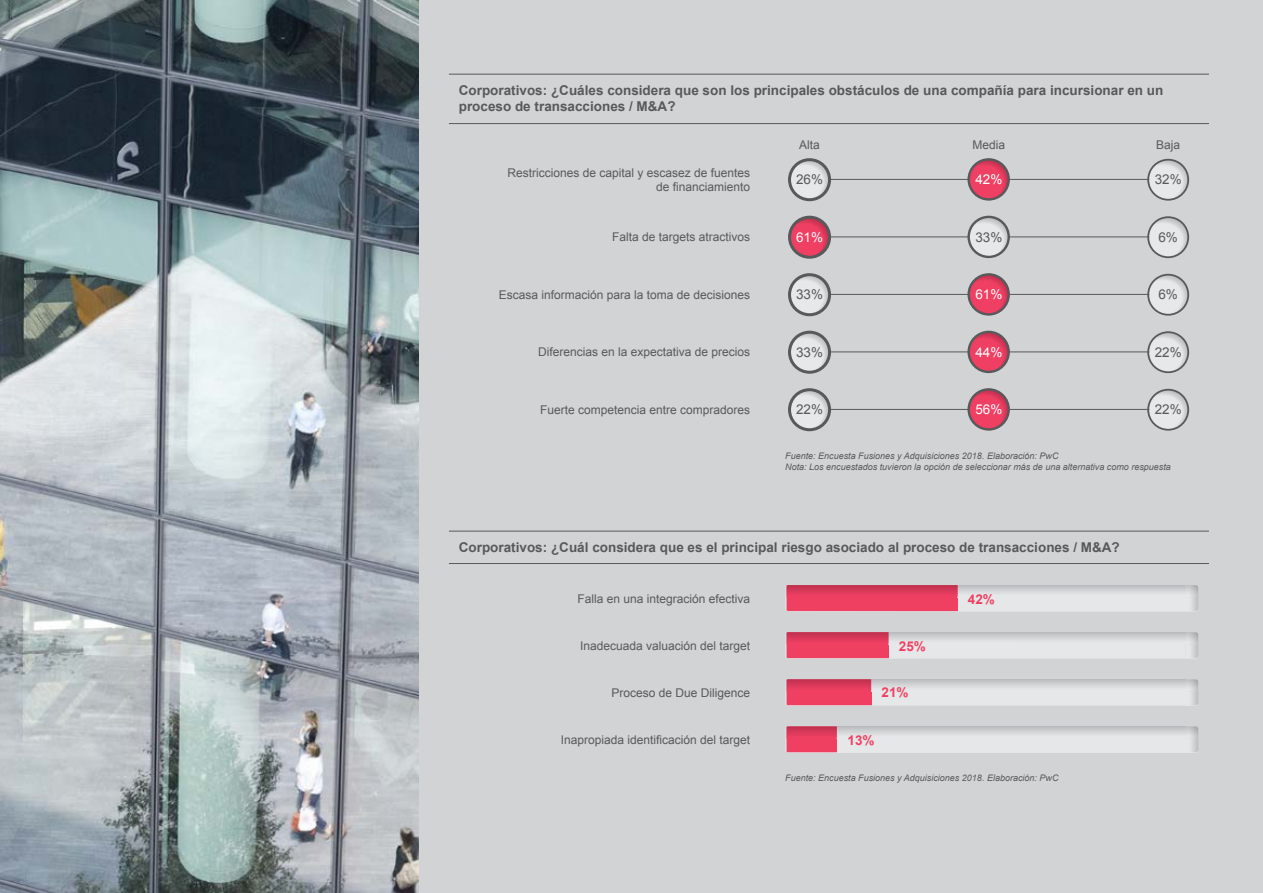
<style>
.page{position:relative;width:1263px;height:893px;background:#fff}
.page>*{position:absolute;margin:0;border:0;box-sizing:border-box;transform-origin:0 0}
.t1{font:700 13.5px/16.2px "Arial";color:#58595b}
.t2{font:13.5px "Arial";color:#58595b}
.t3{font:13.5px "Arial";color:#fff}
.t4{font:700 13.5px "Arial";color:#ef4062}
.t5{font:12px/14.4px "Arial";color:#58595b;text-align:right}
.t6{font:italic 9px/10.8px "Arial";color:#58595b}
</style>
<div class="page">
<div style="left:419px;top:0;width:844px;height:893px;background:#d1d3d4"></div>
<hr style="left:449px;top:123px;width:760px;height:1px;background:#58595b">
<hr style="left:449px;top:563px;width:760px;height:1px;background:#58595b">
<hr style="left:449px;top:74px;width:760px;height:1px;background:#58595b">
<hr style="left:449px;top:531px;width:760px;height:1px;background:#58595b">
<img style="left:0;top:0;width:419px;height:893px">
<hr style="left:804px;top:179px;width:370px;height:1px;background:#58595b">
<img style="left:970px;top:161px;width:39px;height:37px">
<div style="left:967px;top:158px;width:43px;height:43px;border:2px solid #58595b;border-radius:50%"></div>
<img style="left:793px;top:161px;width:36px;height:35px">
<svg style="left:788px;top:166px;width:36px;height:36px"></svg>
<img style="left:1152px;top:160px;width:36px;height:36px">
<svg style="left:1149px;top:166px;width:33px;height:32px"></svg>
<div style="left:788px;top:158px;width:43px;height:43px;border:3px solid #58595b;border-radius:50%"></div>
<div style="left:1147px;top:159px;width:42px;height:42px;border:2px solid #58595b;border-radius:50%"></div>
<hr style="left:804px;top:294px;width:370px;height:1px;background:#58595b">
<img style="left:970px;top:276px;width:39px;height:37px">
<div style="left:967px;top:273px;width:43px;height:43px;border:2px solid #58595b;border-radius:50%"></div>
<img style="left:793px;top:276px;width:36px;height:35px">
<svg style="left:788px;top:281px;width:36px;height:36px"></svg>
<img style="left:1152px;top:275px;width:36px;height:36px">
<svg style="left:1149px;top:281px;width:33px;height:32px"></svg>
<div style="left:788px;top:273px;width:43px;height:43px;border:3px solid #58595b;border-radius:50%"></div>
<div style="left:1147px;top:274px;width:42px;height:42px;border:2px solid #58595b;border-radius:50%"></div>
<hr style="left:804px;top:237px;width:370px;height:1px;background:#58595b">
<svg style="left:788px;top:215px;width:43px;height:44px"></svg>
<img style="left:791px;top:217px;width:38px;height:38px">
<img style="left:973px;top:217px;width:36px;height:36px">
<svg style="left:970px;top:223px;width:33px;height:36px"></svg>
<img style="left:1153px;top:218px;width:35px;height:35px">
<svg style="left:1150px;top:223px;width:32px;height:36px"></svg>
<div style="left:788px;top:216px;width:43px;height:43px;border:3px solid #58595b;border-radius:50%"></div>
<div style="left:1147px;top:216px;width:42px;height:42px;border:2px solid #58595b;border-radius:50%"></div>
<hr style="left:804px;top:352px;width:370px;height:1px;background:#58595b">
<svg style="left:980px;top:330px;width:31px;height:44px"></svg>
<img style="left:970px;top:332px;width:39px;height:38px">
<div style="left:967px;top:331px;width:43px;height:42px;border:2px solid #58595b;border-radius:50%"></div>
<img style="left:793px;top:332px;width:36px;height:36px">
<svg style="left:788px;top:338px;width:36px;height:36px"></svg>
<img style="left:1153px;top:333px;width:35px;height:35px">
<svg style="left:1150px;top:338px;width:32px;height:36px"></svg>
<div style="left:788px;top:331px;width:43px;height:43px;border:3px solid #58595b;border-radius:50%"></div>
<div style="left:1147px;top:331px;width:42px;height:42px;border:2px solid #58595b;border-radius:50%"></div>
<hr style="left:804px;top:409px;width:370px;height:1px;background:#58595b">
<img style="left:970px;top:391px;width:39px;height:37px">
<div style="left:967px;top:388px;width:43px;height:43px;border:2px solid #58595b;border-radius:50%"></div>
<img style="left:793px;top:391px;width:36px;height:35px">
<svg style="left:788px;top:396px;width:36px;height:36px"></svg>
<img style="left:1152px;top:390px;width:36px;height:36px">
<svg style="left:1149px;top:396px;width:33px;height:32px"></svg>
<div style="left:788px;top:388px;width:43px;height:43px;border:3px solid #58595b;border-radius:50%"></div>
<div style="left:1147px;top:389px;width:42px;height:42px;border:2px solid #58595b;border-radius:50%"></div>
<div style="left:967px;top:216px;width:43px;height:42px;border:2px solid #58595b;border-radius:50%"></div>
<svg style="left:785px;top:585px;width:413px;height:26px"></svg>
<svg style="left:785px;top:632px;width:413px;height:27px"></svg>
<svg style="left:785px;top:679px;width:413px;height:27px"></svg>
<svg style="left:785px;top:726px;width:413px;height:27px"></svg>
<p class="t1" style="left:459px;top:83px;width:706px">Corporativos: ¿Cuáles considera que son los principales obstáculos de una compañía para incursionar en un proceso de transacciones / M&amp;A?</p>
<p class="t5" style="left:799px;top:137px;width:22px">Alta</p>
<p class="t5" style="left:972px;top:137px;width:34px">Media</p>
<p class="t5" style="left:1156px;top:137px;width:26px">Baja</p>
<p class="t5" style="left:507px;top:166px;width:244px">Restricciones de capital y escasez de fuentes de financiamiento</p>
<p class="t2" style="left:796px;top:171px;width:29px">26%</p>
<p class="t3" style="left:975px;top:171px;width:29px">42%</p>
<p class="t2" style="left:1155px;top:171px;width:29px">32%</p>
<p class="t5" style="left:612px;top:230px;width:140px">Falta de targets atractivos</p>
<p class="t3" style="left:796px;top:228px;width:29px">61%</p>
<p class="t2" style="left:1158px;top:228px;width:21px">6%</p>
<p class="t2" style="left:975px;top:228px;width:29px">33%</p>
<p class="t5" style="left:499px;top:288px;width:253px">Escasa información para la toma de decisiones</p>
<p class="t2" style="left:796px;top:286px;width:29px">33%</p>
<p class="t3" style="left:975px;top:286px;width:29px">61%</p>
<p class="t2" style="left:1158px;top:286px;width:21px">6%</p>
<p class="t5" style="left:538px;top:345px;width:214px">Diferencias en la expectativa de precios</p>
<p class="t2" style="left:796px;top:343px;width:29px">33%</p>
<p class="t3" style="left:975px;top:343px;width:29px">44%</p>
<p class="t2" style="left:1155px;top:343px;width:29px">22%</p>
<p class="t5" style="left:540px;top:403px;width:212px">Fuerte competencia entre compradores</p>
<p class="t2" style="left:796px;top:401px;width:29px">22%</p>
<p class="t3" style="left:975px;top:401px;width:29px">56%</p>
<p class="t2" style="left:1155px;top:401px;width:29px">22%</p>
<p class="t6" style="left:785px;top:451px;width:387px">Fuente: Encuesta Fusiones y Adquisiciones 2018. Elaboración: PwC<br>Nota: Los encuestados tuvieron la opción de seleccionar más de una alternativa como respuesta</p>
<p class="t1" style="left:459px;top:539px;width:662px">Corporativos: ¿Cuál considera que es el principal riesgo asociado al proceso de transacciones / M&amp;A?</p>
<p class="t5" style="left:577px;top:591px;width:174px">Falla en una integración efectiva</p>
<p class="t4" style="left:968px;top:590px;width:29px">42%</p>
<p class="t5" style="left:580px;top:639px;width:172px">Inadecuada valuación del target</p>
<p class="t5" style="left:611px;top:686px;width:140px">Proceso de Due Diligence</p>
<p class="t4" style="left:899px;top:637px;width:29px">25%</p>
<p class="t4" style="left:881px;top:684px;width:29px">21%</p>
<p class="t5" style="left:561px;top:733px;width:191px">Inapropiada identificación del target</p>
<p class="t4" style="left:847px;top:731px;width:29px">13%</p>
<p class="t6" style="left:785px;top:772px;width:275px">Fuente: Encuesta Fusiones y Adquisiciones 2018. Elaboración: PwC</p>
</div>
